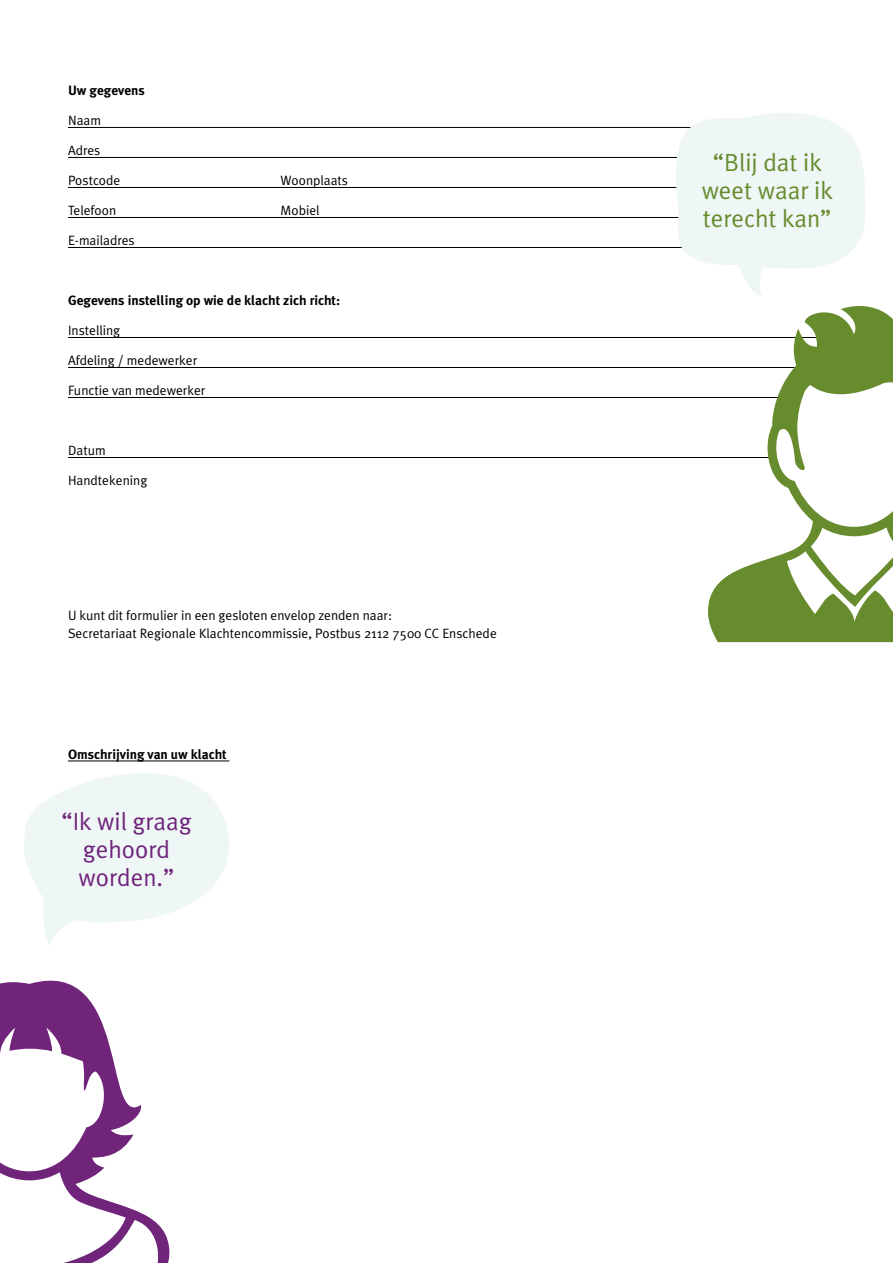
<style>
.page{position:relative;width:893px;height:1263px;background:#fff}
.page>*{position:absolute;margin:0;border:0;box-sizing:border-box;transform-origin:0 0}
.t1{font:24.9px/28px "Meta Plus Normal";color:#668c2d;text-align:center}
.t2{font:24.9px/28px "Meta Plus Normal";color:#70257b;text-align:center}
.t3{font:13.5px/18px "Meta Plus Normal";color:#000}
.t4{font:700 13.5px "Meta Plus";color:#000}
</style>
<div class="page">
<hr style="left:68px;top:761px;width:161px;height:1px;background:#000">
<svg style="left:0;top:980px;width:170px;height:283px"></svg>
<svg style="left:24px;top:773px;width:205px;height:173px"></svg>
<hr style="left:68px;top:127px;width:757px;height:1px;background:#000">
<hr style="left:68px;top:157px;width:757px;height:1px;background:#000">
<hr style="left:68px;top:187px;width:757px;height:1px;background:#000">
<hr style="left:68px;top:217px;width:757px;height:1px;background:#000">
<hr style="left:68px;top:247px;width:757px;height:1px;background:#000">
<hr style="left:68px;top:337px;width:757px;height:1px;background:#000">
<hr style="left:68px;top:367px;width:757px;height:1px;background:#000">
<hr style="left:68px;top:397px;width:757px;height:1px;background:#000">
<hr style="left:68px;top:457px;width:757px;height:1px;background:#000">
<svg style="left:676px;top:113px;width:189px;height:183px"></svg>
<svg style="left:708px;top:306px;width:185px;height:336px"></svg>
<p class="t4" style="left:68px;top:83px;width:78px">Uw gegevens</p>
<p class="t3" style="left:68px;top:111px;width:34px">Naam</p>
<p class="t3" style="left:68px;top:141px;width:34px">Adres</p>
<p class="t3" style="left:68px;top:171px;width:54px">Postcode</p>
<p class="t3" style="left:281px;top:171px;width:69px">Woonplaats</p>
<p class="t3" style="left:68px;top:201px;width:50px">Telefoon</p>
<p class="t3" style="left:281px;top:201px;width:40px">Mobiel</p>
<p class="t3" style="left:68px;top:231px;width:68px">E-mailadres</p>
<p class="t4" style="left:68px;top:293px;width:274px">Gegevens instelling op wie de klacht zich richt:</p>
<p class="t3" style="left:68px;top:321px;width:54px">Instelling</p>
<p class="t3" style="left:68px;top:351px;width:131px">Afdeling / medewerker</p>
<p class="t3" style="left:68px;top:381px;width:139px">Functie van medewerker</p>
<p class="t3" style="left:68px;top:441px;width:39px">Datum</p>
<p class="t3" style="left:68px;top:471px;width:81px">Handtekening</p>
<p class="t3" style="left:68px;top:606px;width:430px">U kunt dit formulier in een gesloten envelop zenden naar:<br>Secretariaat Regionale Klachtencommissie, Postbus 2112 7500 CC Enschede</p>
<p class="t4" style="left:68px;top:746px;width:160px">Omschrijving van uw klacht</p>
<h1 class="t2" style="left:61px;top:807px;width:132px">“Ik wil graag gehoord worden.”</h1>
<h1 class="t1" style="left:702px;top:148px;width:132px">“Blij dat ik weet waar ik terecht kan”</h1>
</div>
